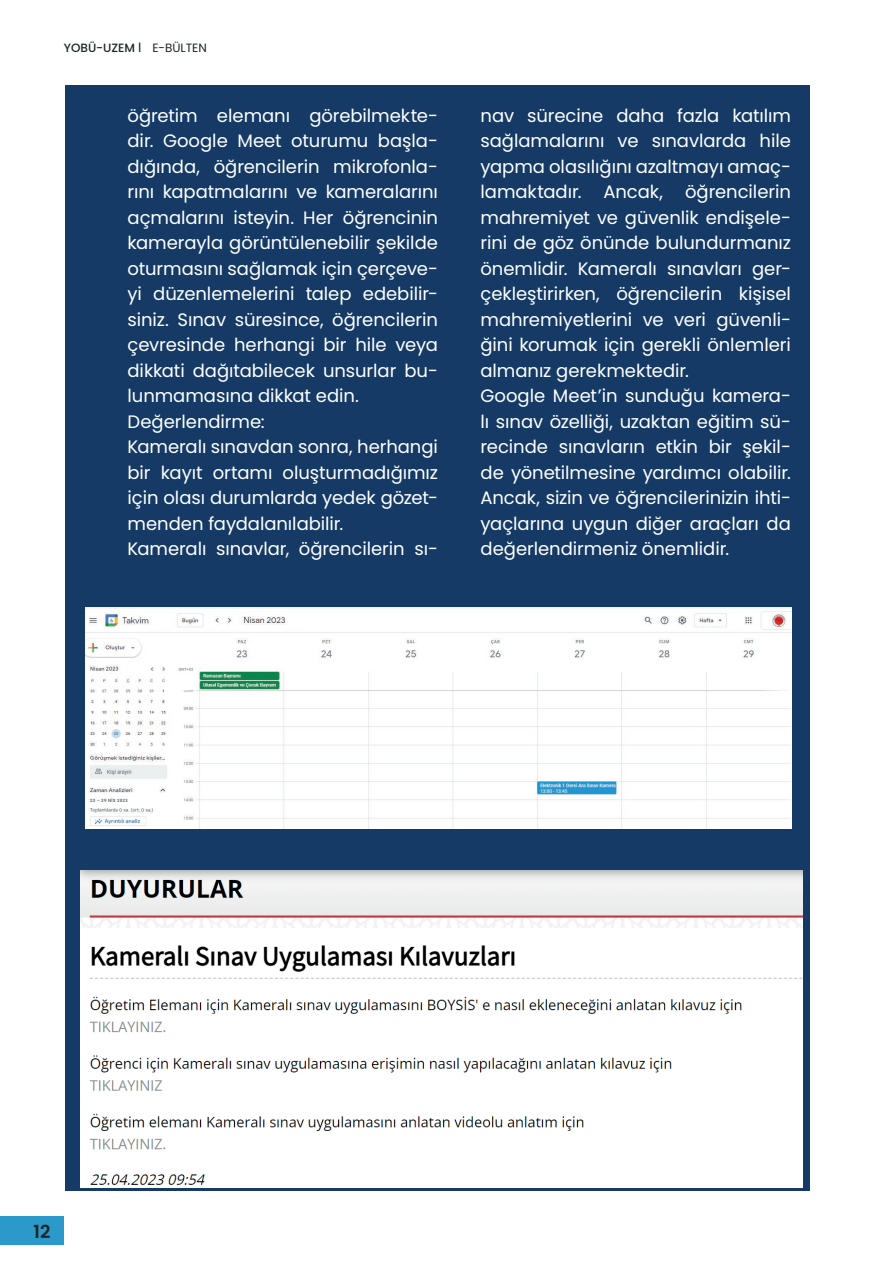
<style>
.page{position:relative;width:893px;height:1263px;background:#fff}
.page>*{position:absolute;margin:0;border:0;box-sizing:border-box;transform-origin:0 0}
.t1{font:18px/25.5px "Poppins";letter-spacing:-.005em;color:#fff}
.t2{font:600 18px "Poppins";color:#1b2528}
.t3{font:500 12px "Poppins";color:#1b2629}
.s1{font-weight:400;font-size:13.5px}
.s2{font-weight:400}
</style>
<div class="page">
<div style="left:0;top:1216px;width:64px;height:29px;background:#2b99ca"></div>
<div style="left:66px;top:85px;width:744px;height:1106px;background:#143a65"></div>
<img style="left:80px;top:870px;width:722px;height:318px">
<img style="left:86px;top:607px;width:705px;height:221px">
<p class="t3" style="left:64px;top:41px;width:145px">YOBÜ-UZEM <span class="s1">I</span> <span class="s2">E-BÜLTEN</span></p>
<p class="t1" style="left:128px;top:103px;width:312px">öğretim elemanı görebilmekte&shy;dir. Google Meet oturumu başla&shy;dığında, öğrencilerin mikrofonla&shy;rını kapatmalarını ve kameralarını açmalarını isteyin. Her öğrencinin kamerayla görüntülenebilir şekilde oturmasını sağlamak için çerçeve&shy;yi düzenlemelerini talep edebilir&shy;siniz. Sınav süresince, öğrencilerin çevresinde herhangi bir hile veya dikkati dağıtabilecek unsurlar bu&shy;lunmamasına dikkat edin.<br>Değerlendirme:<br>Kameralı sınavdan sonra, herhangi bir kayıt ortamı oluşturmadığımız için olası durumlarda yedek gözet&shy;menden faydalanılabilir.<br>Kameralı sınavlar, öğrencilerin sı-</p>
<p class="t1" style="left:480px;top:103px;width:312px">nav sürecine daha fazla katılım sağlamalarını ve sınavlarda hile yapma olasılığını azaltmayı amaç&shy;lamaktadır. Ancak, öğrencilerin mahremiyet ve güvenlik endişele&shy;rini de göz önünde bulundurmanız önemlidir. Kameralı sınavları ger&shy;çekleştirirken, öğrencilerin kişisel mahremiyetlerini ve veri güvenli&shy;ğini korumak için gerekli önlemleri almanız gerekmektedir.<br>Google Meet’in sunduğu kamera&shy;lı sınav özelliği, uzaktan eğitim sü&shy;recinde sınavların etkin bir şekil&shy;de yönetilmesine yardımcı olabilir.<br>Ancak, sizin ve öğrencilerinizin ihti&shy;yaçlarına uygun diğer araçları da değerlendirmeniz önemlidir.</p>
<p class="t2" style="left:34px;top:1221px;width:18px">12</p>
</div>
